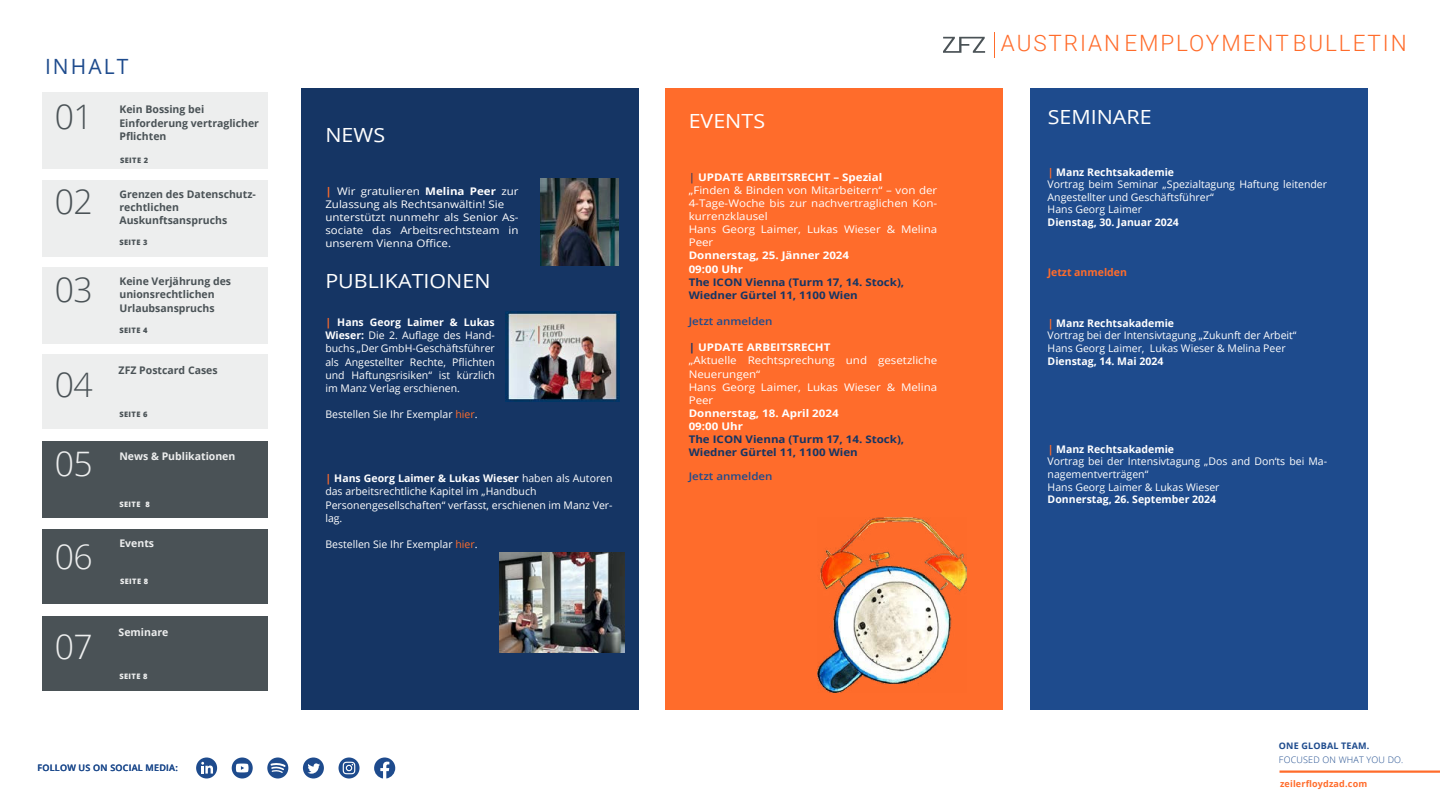
<style>
.page{position:relative;width:1440px;height:810px;background:#fff}
.page>*{position:absolute;margin:0;border:0;box-sizing:border-box;transform-origin:0 0}
.t1{font:300 33.75px "Open Sans";letter-spacing:-.025em;color:#4a5256}
.t2{font:300 33.75px "Open Sans";color:#edeeee}
.t3{font:300 22.5px "Roboto";letter-spacing:.085em;color:#ff6c2b}
.t4{font:21px "Open Sans";letter-spacing:.1em;color:#1e4b8d}
.t5{font:19.5px "Open Sans";color:#fff;scale:1.1 1}
.t6{font:10.5px/13.1px "Open Sans";color:#fff}
.t7{font:10.5px/13.1px "Open Sans";color:#fff;scale:1.1 1}
.t8{font:700 10.5px/13.1px "Open Sans";color:#4a5256}
.t9{font:700 10.5px/13.1px "Open Sans";color:#153564;scale:1.1 1}
.t10{font:700 10.5px "Open Sans";color:#fff}
.t11{font:700 10.5px/13.1px "Open Sans";color:#fff;scale:1.1 1}
.t12{font:700 10.5px "Open Sans";color:#edeeee}
.t13{font:600 10.5px "Open Sans";color:#1e4b8d;scale:1.1 1}
.t14{font:700 10.5px "Open Sans";color:#ff6c2b}
.t15{font:600 9px "Open Sans";letter-spacing:.025em;color:#1e4b8d}
.t16{font:300 9px "Open Sans";letter-spacing:.02em;color:#1e4b8d}
.t17{font:700 9px "Open Sans";letter-spacing:.02em;color:#ff6c2b}
.t18{font:700 9px "Open Sans";letter-spacing:.02em;color:#1e4b8d}
.t19{font:800 7.5px "Open Sans";letter-spacing:.05em;color:#4a5256}
.t20{font:800 7.5px "Open Sans";letter-spacing:.05em;color:#edeeee}
.s1{font-weight:700;color:#ff6c2b}
.s2{font-weight:700}
.s3{color:#ff6c2b}
.s4{color:#153564}
.s5{font-weight:700;color:#153564}
</style>
<div class="page">
<div style="left:302px;top:88px;width:337px;height:621px;background:#153564"></div>
<div style="left:666px;top:88px;width:337px;height:621px;background:#ff6c2b"></div>
<hr style="left:1280px;top:771px;width:160px;height:2px;background:#ff6c2b">
<svg style="left:232px;top:758px;width:21px;height:21px"></svg>
<svg style="left:236px;top:764px;width:13px;height:8px"></svg>
<div style="left:303px;top:758px;width:21px;height:21px;background:#1e4b8d;border-radius:50%"></div>
<svg style="left:307px;top:763px;width:13px;height:11px"></svg>
<svg style="left:339px;top:758px;width:21px;height:21px"></svg>
<svg style="left:343px;top:762px;width:12px;height:12px"></svg>
<div style="left:196px;top:758px;width:21px;height:21px;background:#1e4b8d;border-radius:50%"></div>
<svg style="left:201px;top:762px;width:12px;height:12px"></svg>
<svg style="left:374px;top:758px;width:21px;height:21px"></svg>
<svg style="left:267px;top:758px;width:21px;height:21px"></svg>
<svg style="left:943px;top:37px;width:42px;height:16px"></svg>
<svg style="left:994px;top:32px;width:1px;height:25px"></svg>
<img style="left:817px;top:518px;width:150px;height:174px">
<img style="left:541px;top:179px;width:78px;height:87px">
<img style="left:500px;top:553px;width:125px;height:100px">
<div style="left:43px;top:180px;width:225px;height:77px;background:#edeeee"></div>
<div style="left:43px;top:92px;width:225px;height:77px;background:#edeeee"></div>
<div style="left:43px;top:267px;width:225px;height:77px;background:#edeeee"></div>
<img style="left:506px;top:312px;width:114px;height:90px">
<div style="left:43px;top:616px;width:225px;height:74px;background:#4a5256"></div>
<div style="left:43px;top:441px;width:225px;height:77px;background:#4a5256"></div>
<div style="left:43px;top:529px;width:225px;height:74px;background:#4a5256"></div>
<div style="left:43px;top:354px;width:225px;height:74px;background:#edeeee"></div>
<div style="left:1030px;top:88px;width:337px;height:621px;background:#1e4b8d"></div>
<h3 class="t4" style="left:45px;top:58px;width:85px">INHALT</h3>
<h1 class="t1" style="left:55px;top:104px;width:39px">01</h1>
<h1 class="t1" style="left:55px;top:189px;width:39px">02</h1>
<h1 class="t1" style="left:55px;top:276px;width:39px">03</h1>
<h1 class="t1" style="left:55px;top:371px;width:39px">04</h1>
<h1 class="t2" style="left:55px;top:450px;width:39px">05</h1>
<h1 class="t2" style="left:55px;top:543px;width:39px">06</h1>
<h1 class="t2" style="left:55px;top:633px;width:39px">07</h1>
<p class="t8" style="left:119px;top:103px;width:141px">Kein Bossing bei<br>Einforderung vertraglicher<br>Pflichten</p>
<p class="t19" style="left:120px;top:157px;width:30px">SEITE 2</p>
<p class="t8" style="left:119px;top:187px;width:138px">Grenzen des Datenschutz&shy;rechtlichen<br>Auskunftsanspruchs</p>
<p class="t19" style="left:119px;top:239px;width:30px">SEITE 3</p>
<p class="t8" style="left:119px;top:275px;width:113px">Keine Verjährung des unionsrechtlichen<br>Urlaubsanspruchs</p>
<p class="t19" style="left:119px;top:327px;width:30px">SEITE 4</p>
<p class="t8" style="left:119px;top:364px;width:101px">ZFZ Postcard Cases</p>
<p class="t19" style="left:119px;top:411px;width:30px">SEITE 6</p>
<p class="t12" style="left:119px;top:449px;width:117px">News &amp; Publikationen</p>
<p class="t20" style="left:119px;top:501px;width:32px">SEITE 8</p>
<p class="t12" style="left:119px;top:536px;width:36px">Events</p>
<p class="t20" style="left:120px;top:578px;width:30px">SEITE 8</p>
<p class="t12" style="left:119px;top:625px;width:51px">Seminare</p>
<p class="t20" style="left:119px;top:673px;width:30px">SEITE 8</p>
<p class="t15" style="left:38px;top:765px;width:142px">FOLLOW US ON SOCIAL MEDIA:</p>
<p class="t15" style="left:38px;top:765px;width:142px">FOLLOW US ON SOCIAL MEDIA:</p>
<h3 class="t5" style="left:325px;top:127px;width:56px">NEWS</h3>
<p class="t7" style="left:325px;top:185px;width:177px"><span class="s1">|</span> Wir gratulieren <span class="s2">Melina Peer</span> zur<br>Zulassung als Rechtsanwältin! Sie unterstützt nunmehr als Senior As&shy;sociate das Arbeitsrechtsteam in unserem Vienna Office.</p>
<h3 class="t5" style="left:325px;top:273px;width:152px">PUBLIKATIONEN</h3>
<p class="t6" style="left:325px;top:316px;width:171px;text-align:justify"><span class="s1">|</span> <span class="s2">Hans Georg Laimer &amp; Lukas Wieser:</span> Die 2. Auflage des Hand&shy;buchs „Der GmbH-Geschäftsführer als Angestellter Rechte, Pflichten und Haftungsrisiken“ ist kürzlich im Manz Verlag erschienen.</p>
<p class="t6" style="left:325px;top:409px;width:154px">Bestellen Sie Ihr Exemplar <span class="s3">hier</span>.</p>
<p class="t6" style="left:325px;top:473px;width:289px"><span class="s1">|</span> <span class="s2">Hans Georg Laimer &amp; Lukas Wieser</span> haben als Autoren das arbeitsrechtliche Kapitel im „Handbuch Personengesellschaften“ verfasst, erschienen im Manz Ver&shy;lag.</p>
<p class="t6" style="left:325px;top:539px;width:154px">Bestellen Sie Ihr Exemplar <span class="s3">hier</span>.</p>
<h3 class="t5" style="left:689px;top:113px;width:71px">EVENTS</h3>
<p class="t7" style="left:689px;top:171px;width:228px"><span class="s4">|</span> <span class="s2">UPDATE ARBEITSRECHT – Spezial<br></span>„Finden &amp; Binden von Mitarbeitern“ – von der<br>4-Tage-Woche bis zur nachvertraglichen Kon&shy;kurrenzklausel<br>Hans Georg Laimer, Lukas Wieser &amp; Melina<br>Peer</p>
<p class="t11" style="left:689px;top:249px;width:147px">Donnerstag, 25. Jänner 2024<br>09:00 Uhr</p>
<p class="t9" style="left:689px;top:275px;width:197px">The ICON Vienna (Turm 17, 14. Stock),<br>Wiedner Gürtel 11, 1100 Wien</p>
<p class="t13" style="left:689px;top:317px;width:78px">Jetzt anmelden</p>
<p class="t7" style="left:689px;top:342px;width:228px"><span class="s5">|</span> <span class="s2">UPDATE ARBEITSRECHT<br></span>„Aktuelle Rechtsprechung und gesetzliche<br>Neuerungen“<br>Hans Georg Laimer, Lukas Wieser &amp; Melina<br>Peer</p>
<p class="t11" style="left:689px;top:406px;width:138px">Donnerstag, 18. April 2024<br>09:00 Uhr</p>
<p class="t9" style="left:689px;top:433px;width:197px">The ICON Vienna (Turm 17, 14. Stock),<br>Wiedner Gürtel 11, 1100 Wien</p>
<p class="t13" style="left:689px;top:472px;width:78px">Jetzt anmelden</p>
<h2 class="t3" style="left:1001px;top:31px;width:407px">AUSTRIAN EMPLOYMENT BULLETIN</h2>
<h3 class="t5" style="left:1048px;top:109px;width:96px">SEMINARE</h3>
<p class="t6" style="left:1048px;top:167px;width:281px;line-height:12.6px"><span class="s1">|</span> <span class="s2">Manz Rechtsakademie<br></span>Vortrag beim Seminar „Spezialtagung Haftung leitender Angestellter und Geschäftsführer“<br>Hans Georg Laimer</p>
<p class="t10" style="left:1048px;top:215px;width:133px">Dienstag, 30. Januar 2024</p>
<p class="t14" style="left:1048px;top:265px;width:81px">Jetzt anmelden</p>
<p class="t6" style="left:1048px;top:318px;width:250px;line-height:12.6px"><span class="s1">|</span> <span class="s2">Manz Rechtsakademie<br></span>Vortrag bei der Intensivtagung „Zukunft der Arbeit“<br>Hans Georg Laimer, Lukas Wieser &amp; Melina Peer</p>
<p class="t10" style="left:1048px;top:353px;width:117px">Dienstag, 14. Mai 2024</p>
<p class="t6" style="left:1048px;top:444px;width:281px;line-height:12.6px"><span class="s1">|</span> <span class="s2">Manz Rechtsakademie<br></span>Vortrag bei der Intensivtagung „Dos and Don‘ts bei Ma&shy;nagementverträgen“<br>Hans Georg Laimer &amp; Lukas Wieser</p>
<p class="t10" style="left:1048px;top:492px;width:170px">Donnerstag, 26. September 2024</p>
<p class="t18" style="left:1279px;top:740px;width:92px">ONE GLOBAL TEAM.</p>
<p class="t16" style="left:1279px;top:756px;width:126px">FOCUSED ON WHAT YOU DO.</p>
<p class="t17" style="left:1280px;top:778px;width:89px">zeilerfloydzad.com</p>
</div>
